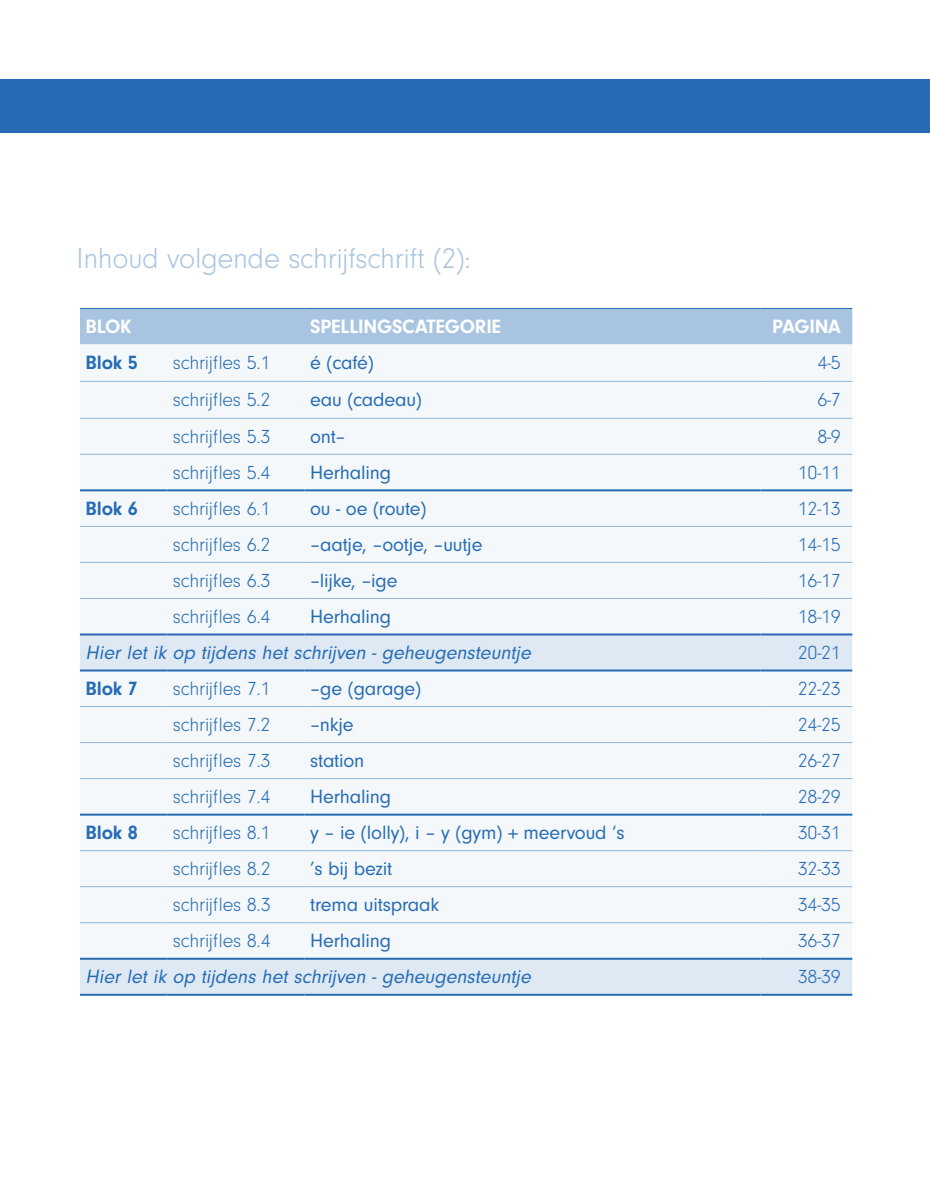
<style>
.page{position:relative;width:930px;height:1191px;background:#fff}
.page>*{position:absolute;margin:0;border:0;box-sizing:border-box;transform-origin:0 0}
.t1{font:300 30px "Neuzeit Gro";letter-spacing:-.01em;color:#a8c4e1}
.t2{font:300 20px "Neuzeit Gro";letter-spacing:-.01em;color:#266cb4}
.t3{font:20px "Neuzeit Gro";letter-spacing:-.01em;color:#266cb4}
.t4{font:italic 20px "Neuzeit Gro";color:#266cb4}
.t5{font:700 20px "Neuzeit Gro";letter-spacing:-.01em;color:#fff}
.t6{font:700 20px "Neuzeit Gro";letter-spacing:-.01em;color:#266cb4}
.s1{font-weight:700}
</style>
<div class="page">
<div style="left:0;top:79px;width:930px;height:54px;background:#266cb4"></div>
<div style="left:80px;top:309px;width:772px;height:35px;background:#a8c4e1"></div>
<div style="left:80px;top:344px;width:772px;height:289px;background:#f4f8fb"></div>
<svg style="left:80px;top:635px;width:772px;height:358px;fill:#f4f8fb"></svg>
<hr style="left:80px;top:381px;width:87px;height:1px;background:#92b6da">
<hr style="left:167px;top:381px;width:137px;height:1px;background:#92b6da">
<hr style="left:304px;top:381px;width:456px;height:1px;background:#92b6da">
<hr style="left:760px;top:381px;width:92px;height:1px;background:#92b6da">
<hr style="left:80px;top:418px;width:87px;height:1px;background:#92b6da">
<hr style="left:167px;top:418px;width:137px;height:1px;background:#92b6da">
<hr style="left:304px;top:418px;width:456px;height:1px;background:#92b6da">
<hr style="left:760px;top:418px;width:92px;height:1px;background:#92b6da">
<hr style="left:80px;top:454px;width:87px;height:1px;background:#92b6da">
<hr style="left:167px;top:454px;width:137px;height:1px;background:#92b6da">
<hr style="left:304px;top:454px;width:456px;height:1px;background:#92b6da">
<hr style="left:760px;top:454px;width:92px;height:1px;background:#92b6da">
<hr style="left:80px;top:526px;width:87px;height:1px;background:#92b6da">
<hr style="left:167px;top:526px;width:137px;height:1px;background:#92b6da">
<hr style="left:304px;top:526px;width:456px;height:1px;background:#92b6da">
<hr style="left:760px;top:526px;width:92px;height:1px;background:#92b6da">
<hr style="left:80px;top:562px;width:87px;height:1px;background:#92b6da">
<hr style="left:167px;top:562px;width:137px;height:1px;background:#92b6da">
<hr style="left:304px;top:562px;width:456px;height:1px;background:#92b6da">
<hr style="left:760px;top:562px;width:92px;height:1px;background:#92b6da">
<hr style="left:80px;top:598px;width:87px;height:1px;background:#92b6da">
<hr style="left:167px;top:598px;width:137px;height:1px;background:#92b6da">
<hr style="left:304px;top:598px;width:456px;height:1px;background:#92b6da">
<hr style="left:760px;top:598px;width:92px;height:1px;background:#92b6da">
<hr style="left:80px;top:706px;width:87px;height:1px;background:#92b6da">
<hr style="left:167px;top:706px;width:137px;height:1px;background:#92b6da">
<hr style="left:304px;top:706px;width:456px;height:1px;background:#92b6da">
<hr style="left:760px;top:706px;width:92px;height:1px;background:#92b6da">
<hr style="left:80px;top:742px;width:87px;height:1px;background:#92b6da">
<hr style="left:167px;top:742px;width:137px;height:1px;background:#92b6da">
<hr style="left:304px;top:742px;width:456px;height:1px;background:#92b6da">
<hr style="left:760px;top:742px;width:92px;height:1px;background:#92b6da">
<hr style="left:80px;top:778px;width:87px;height:1px;background:#92b6da">
<hr style="left:167px;top:778px;width:137px;height:1px;background:#92b6da">
<hr style="left:304px;top:778px;width:456px;height:1px;background:#92b6da">
<hr style="left:760px;top:778px;width:92px;height:1px;background:#92b6da">
<hr style="left:80px;top:850px;width:87px;height:1px;background:#92b6da">
<hr style="left:167px;top:850px;width:137px;height:1px;background:#92b6da">
<hr style="left:304px;top:850px;width:456px;height:1px;background:#92b6da">
<hr style="left:760px;top:850px;width:92px;height:1px;background:#92b6da">
<hr style="left:80px;top:886px;width:87px;height:1px;background:#92b6da">
<hr style="left:167px;top:886px;width:137px;height:1px;background:#92b6da">
<hr style="left:304px;top:886px;width:456px;height:1px;background:#92b6da">
<hr style="left:760px;top:886px;width:92px;height:1px;background:#92b6da">
<hr style="left:80px;top:922px;width:87px;height:1px;background:#92b6da">
<hr style="left:167px;top:922px;width:137px;height:1px;background:#92b6da">
<hr style="left:304px;top:922px;width:456px;height:1px;background:#92b6da">
<hr style="left:760px;top:922px;width:92px;height:1px;background:#92b6da">
<hr style="left:80px;top:489px;width:87px;height:2px;background:#266cb4">
<hr style="left:167px;top:489px;width:137px;height:2px;background:#266cb4">
<hr style="left:304px;top:489px;width:456px;height:2px;background:#266cb4">
<hr style="left:760px;top:489px;width:92px;height:2px;background:#266cb4">
<hr style="left:80px;top:633px;width:87px;height:2px;background:#266cb4">
<hr style="left:167px;top:633px;width:137px;height:2px;background:#266cb4">
<hr style="left:304px;top:633px;width:456px;height:2px;background:#266cb4">
<hr style="left:760px;top:633px;width:92px;height:2px;background:#266cb4">
<hr style="left:80px;top:669px;width:87px;height:2px;background:#266cb4">
<hr style="left:167px;top:669px;width:137px;height:2px;background:#266cb4">
<hr style="left:304px;top:669px;width:456px;height:2px;background:#266cb4">
<hr style="left:760px;top:669px;width:92px;height:2px;background:#266cb4">
<hr style="left:80px;top:813px;width:87px;height:2px;background:#266cb4">
<hr style="left:167px;top:813px;width:137px;height:2px;background:#266cb4">
<hr style="left:304px;top:813px;width:456px;height:2px;background:#266cb4">
<hr style="left:760px;top:813px;width:92px;height:2px;background:#266cb4">
<hr style="left:80px;top:957px;width:87px;height:2px;background:#266cb4">
<hr style="left:167px;top:957px;width:137px;height:2px;background:#266cb4">
<hr style="left:304px;top:957px;width:456px;height:2px;background:#266cb4">
<hr style="left:760px;top:957px;width:92px;height:2px;background:#266cb4">
<hr style="left:80px;top:993px;width:87px;height:2px;background:#266cb4">
<hr style="left:167px;top:993px;width:137px;height:2px;background:#266cb4">
<hr style="left:304px;top:993px;width:456px;height:2px;background:#266cb4">
<hr style="left:760px;top:993px;width:92px;height:2px;background:#266cb4">
<hr style="left:80px;top:308px;width:87px;height:1px;background:#266cb4">
<hr style="left:167px;top:308px;width:137px;height:1px;background:#266cb4">
<hr style="left:304px;top:308px;width:456px;height:1px;background:#266cb4">
<hr style="left:760px;top:308px;width:92px;height:1px;background:#266cb4">
<h1 class="t1" style="left:77px;top:242px;width:396px">Inhoud volgende schrijfschrift (2):</h1>
<p class="t5" style="left:86px;top:315px;width:47px">BLOK</p>
<p class="t5" style="left:310px;top:315px;width:192px">SPELLINGSCATEGORIE</p>
<p class="t5" style="left:772px;top:315px;width:70px">PAGINA</p>
<p class="t6" style="left:86px;top:351px;width:54px">Blok 5</p>
<p class="t2" style="left:173px;top:352px;width:99px">schrijfles 5.1</p>
<p class="t3" style="left:310px;top:352px;width:65px">é (café)</p>
<p class="t2" style="left:817px;top:352px;width:25px">4-5</p>
<p class="t2" style="left:173px;top:389px;width:99px">schrijfles 5.2</p>
<p class="t3" style="left:310px;top:389px;width:113px">eau (cadeau)</p>
<p class="t2" style="left:817px;top:389px;width:25px">6-7</p>
<p class="t2" style="left:173px;top:426px;width:99px">schrijfles 5.3</p>
<p class="t3" style="left:310px;top:425px;width:37px">ont–</p>
<p class="t2" style="left:817px;top:426px;width:25px">8-9</p>
<p class="t2" style="left:173px;top:462px;width:99px">schrijfles 5.4</p>
<p class="t3" style="left:310px;top:461px;width:82px">Herhaling</p>
<p class="t2" style="left:798px;top:462px;width:45px">10-11</p>
<p class="t6" style="left:86px;top:497px;width:54px">Blok 6</p>
<p class="t2" style="left:173px;top:498px;width:99px">schrijfles 6.1</p>
<p class="t3" style="left:310px;top:498px;width:118px">ou - oe (route)</p>
<p class="t2" style="left:798px;top:498px;width:45px">12-13</p>
<p class="t2" style="left:173px;top:534px;width:99px">schrijfles 6.2</p>
<p class="t3" style="left:310px;top:534px;width:174px">–aatje, –ootje, –uutje</p>
<p class="t2" style="left:798px;top:534px;width:45px">14-15</p>
<p class="t2" style="left:173px;top:570px;width:99px">schrijfles 6.3</p>
<p class="t3" style="left:310px;top:570px;width:89px">–lijke, –ige</p>
<p class="t2" style="left:798px;top:570px;width:45px">16-17</p>
<p class="t2" style="left:173px;top:606px;width:99px">schrijfles 6.4</p>
<p class="t3" style="left:310px;top:606px;width:82px">Herhaling</p>
<p class="t2" style="left:798px;top:606px;width:45px">18-19</p>
<p class="t4" style="left:86px;top:642px;width:451px">Hier let ik op tijdens het schrijven - geheugensteuntje</p>
<p class="t2" style="left:798px;top:642px;width:45px">20-21</p>
<p class="t6" style="left:86px;top:677px;width:54px">Blok 7</p>
<p class="t2" style="left:173px;top:678px;width:99px">schrijfles 7.1</p>
<p class="t3" style="left:310px;top:678px;width:112px">–ge (garage)</p>
<p class="t2" style="left:798px;top:678px;width:45px">22-23</p>
<p class="t2" style="left:173px;top:714px;width:99px">schrijfles 7.2</p>
<p class="t3" style="left:310px;top:714px;width:45px">–nkje</p>
<p class="t2" style="left:798px;top:714px;width:45px">24-25</p>
<p class="t2" style="left:173px;top:750px;width:99px">schrijfles 7.3</p>
<p class="t3" style="left:310px;top:750px;width:56px">station</p>
<p class="t2" style="left:798px;top:750px;width:45px">26-27</p>
<p class="t2" style="left:173px;top:786px;width:99px">schrijfles 7.4</p>
<p class="t3" style="left:310px;top:786px;width:82px">Herhaling</p>
<p class="t2" style="left:798px;top:786px;width:45px">28-29</p>
<p class="t6" style="left:86px;top:821px;width:54px">Blok 8</p>
<p class="t2" style="left:173px;top:822px;width:99px">schrijfles 8.1</p>
<p class="t3" style="left:310px;top:822px;width:316px">y – ie (lolly), i – y (gym) <span class="s1">+</span> meervoud ‘s</p>
<p class="t2" style="left:798px;top:822px;width:45px">30-31</p>
<p class="t2" style="left:173px;top:858px;width:99px">schrijfles 8.2</p>
<p class="t3" style="left:310px;top:858px;width:84px">’s bij bezit</p>
<p class="t2" style="left:798px;top:858px;width:45px">32-33</p>
<p class="t2" style="left:173px;top:894px;width:99px">schrijfles 8.3</p>
<p class="t3" style="left:310px;top:894px;width:131px">trema uitspraak</p>
<p class="t2" style="left:798px;top:894px;width:45px">34-35</p>
<p class="t2" style="left:173px;top:930px;width:99px">schrijfles 8.4</p>
<p class="t3" style="left:310px;top:930px;width:82px">Herhaling</p>
<p class="t2" style="left:798px;top:930px;width:45px">36-37</p>
<p class="t4" style="left:86px;top:966px;width:451px">Hier let ik op tijdens het schrijven - geheugensteuntje</p>
<p class="t2" style="left:798px;top:966px;width:45px">38-39</p>
</div>
